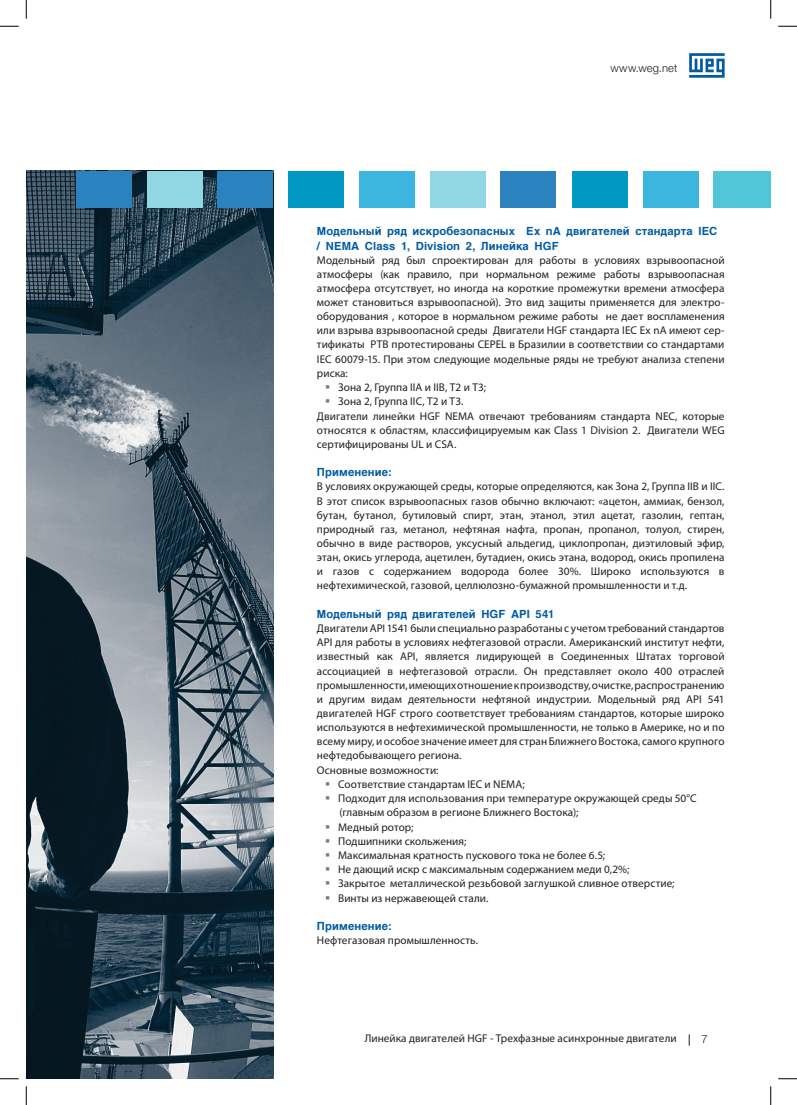
<style>
.page{position:relative;width:797px;height:1105px;background:#fff}
.page>*{position:absolute;margin:0;border:0;box-sizing:border-box;transform-origin:0 0}
._09___Copy_BLACK_HN4{font:11.25px/14.1px "Myriad Pro";letter-spacing:.005em;color:#231f20;text-align:justify}
._09___Copy_BLACK_HN4-2{font:700 11.25px/14.1px "AG Helvetica";letter-spacing:.01em;color:#015ca3}
.t1{font:300 11.25px "Helvetica Neue LT Pro";letter-spacing:.015em;color:#231f20}
</style>
<div class="page">
<svg style="left:689px;top:53px;width:35px;height:25px"></svg>
<svg style="left:689px;top:1034px;width:1px;height:12px"></svg>
<img style="left:26px;top:170px;width:247px;height:909px">
<div style="left:359px;top:170px;width:56px;height:37px;background:#3cb6df"></div>
<div style="left:288px;top:170px;width:56px;height:37px;background:#0098c2"></div>
<div style="left:217px;top:170px;width:56px;height:37px;background:#2a83be"></div>
<div style="left:147px;top:170px;width:55px;height:37px;background:#91d6e3"></div>
<div style="left:713px;top:170px;width:57px;height:37px;background:#51c6d8"></div>
<div style="left:643px;top:170px;width:55px;height:37px;background:#3cb6df"></div>
<div style="left:572px;top:170px;width:55px;height:37px;background:#0098c2"></div>
<div style="left:500px;top:170px;width:56px;height:37px;background:#2a83be"></div>
<div style="left:430px;top:170px;width:56px;height:37px;background:#91d6e3"></div>
<div style="left:76px;top:170px;width:55px;height:37px;background:#2a83be"></div>
<svg style="left:0;top:25px;width:19px;height:2px"></svg>
<svg style="left:778px;top:25px;width:19px;height:2px"></svg>
<svg style="left:0;top:1078px;width:19px;height:1px"></svg>
<svg style="left:778px;top:1078px;width:19px;height:1px"></svg>
<svg style="left:25px;top:0;width:2px;height:19px"></svg>
<svg style="left:25px;top:1086px;width:2px;height:19px"></svg>
<svg style="left:770px;top:0;width:1px;height:19px"></svg>
<svg style="left:770px;top:1086px;width:1px;height:19px"></svg>
<p class="t1" style="left:610px;top:61px;width:68px">www.weg.net</p>
<p class="_09___Copy_BLACK_HN4-2" style="left:317px;top:224px;width:402px">Модельный ряд искробезопасных Ex nA двигателей стандарта IEC / NEMA Class 1, Division 2, Линейка HGF</p>
<p class="_09___Copy_BLACK_HN4" style="left:317px;top:253px;width:409px">Модельный ряд был спроектирован для работы в условиях взрывоопасной атмосферы (как правило, при нормальном режиме работы взрывоопасная атмосфера отсутствует, но иногда на короткие промежутки времени атмосфера может становиться взрывоопасной). Это вид защиты применяется для электро&shy;оборудования , которое в нормальном режиме работы не дает воспламенения или взрыва взрывоопасной среды Двигатели HGF стандарта IEC Ex nA имеют сер&shy;тификаты PTB протестированы CEPEL в Бразилии в соответствии со стандартами IEC 60079-15. При этом следующие модельные ряды не требуют анализа степени риска:</p>
<p class="_09___Copy_BLACK_HN4" style="left:338px;top:380px;width:149px">Зона 2, Группа IIA и IIB, T2 и T3;</p>
<p class="_09___Copy_BLACK_HN4" style="left:338px;top:394px;width:127px">Зона 2, Группа IIС, T2 и T3.</p>
<p class="_09___Copy_BLACK_HN4" style="left:317px;top:409px;width:409px">Двигатели линейки HGF NEMА отвечают требованиям стандарта NEC, которые относятся к областям, классифицируемым как Class 1 Division 2. Двигатели WEG сертифицированы UL и CSA.</p>
<p class="_09___Copy_BLACK_HN4-2" style="left:317px;top:465px;width:76px">Применение:</p>
<p class="_09___Copy_BLACK_HN4" style="left:317px;top:479px;width:409px">В условиях окружающей среды, которые определяются, как Зона 2, Группа IIB и IIС.<br>В этот список взрывоопасных газов обычно включают: «ацетон, аммиак, бензол, бутан, бутанол, бутиловый спирт, этан, этанол, этил ацетат, газолин, гептан, природный газ, метанол, нефтяная нафта, пропан, пропанол, толуол, стирен, обычно в виде растворов, уксусный альдегид, циклопропан, диэтиловый эфир, этан, окись углерода, ацетилен, бутадиен, окись этана, водород, окись пропилена и газов с содержанием водорода более 30%. Широко используются в нефтехимической, газовой, целлюлозно-бумажной промышленности и т.д.</p>
<p class="_09___Copy_BLACK_HN4-2" style="left:317px;top:607px;width:239px">Модельный ряд двигателей HGF API 541</p>
<p class="_09___Copy_BLACK_HN4" style="left:317px;top:621px;width:409px">Двигатели API 1541 были специально разработаны с учетом требований стандартов API для работы в условиях нефтегазовой отрасли. Американский институт нефти, известный как API, является лидирующей в Соединенных Штатах торговой ассоциацией в нефтегазовой отрасли. Он представляет около 400 отраслей промышленности, имеющих отношение к производству, очистке, распространению и другим видам деятельности нефтяной индустрии. Модельный ряд API 541 двигателей HGF строго соответствует требованиям стандартов, которые широко используются в нефтехимической промышленности, не только в Америке, но и по всему миру, и особое значение имеет для стран Ближнего Востока, самого крупного нефтедобывающего региона.</p>
<p class="_09___Copy_BLACK_HN4" style="left:317px;top:763px;width:123px">Основные возможности:</p>
<p class="_09___Copy_BLACK_HN4" style="left:338px;top:777px;width:188px">Соответствие стандартам IEC и NEMA;</p>
<p class="_09___Copy_BLACK_HN4" style="left:338px;top:791px;width:360px">Подходит для использования при температуре окружающей среды 50°C (главным образом в регионе Ближнего Востока);</p>
<p class="_09___Copy_BLACK_HN4" style="left:338px;top:820px;width:77px">Медный ротор;</p>
<p class="_09___Copy_BLACK_HN4" style="left:338px;top:834px;width:130px">Подшипники скольжения;</p>
<p class="_09___Copy_BLACK_HN4" style="left:338px;top:848px;width:268px">Максимальная кратность пускового тока не более 6.5;</p>
<p class="_09___Copy_BLACK_HN4" style="left:338px;top:862px;width:293px">Не дающий искр с максимальным содержанием меди 0,2%;</p>
<p class="_09___Copy_BLACK_HN4" style="left:338px;top:876px;width:338px">Закрытое металлической резьбовой заглушкой сливное отверстие;</p>
<p class="_09___Copy_BLACK_HN4" style="left:338px;top:890px;width:152px">Винты из нержавеющей стали.</p>
<p class="_09___Copy_BLACK_HN4-2" style="left:317px;top:919px;width:76px">Применение:</p>
<p class="_09___Copy_BLACK_HN4" style="left:317px;top:933px;width:163px">Нефтегазовая промышленность.</p>
<p class="_09___Copy_BLACK_HN4" style="left:365px;top:1031px;width:313px">Линейка двигателей HGF - Трехфазные асинхронные двигатели</p>
<p class="t1" style="left:701px;top:1032px;width:8px">7</p>
</div>
